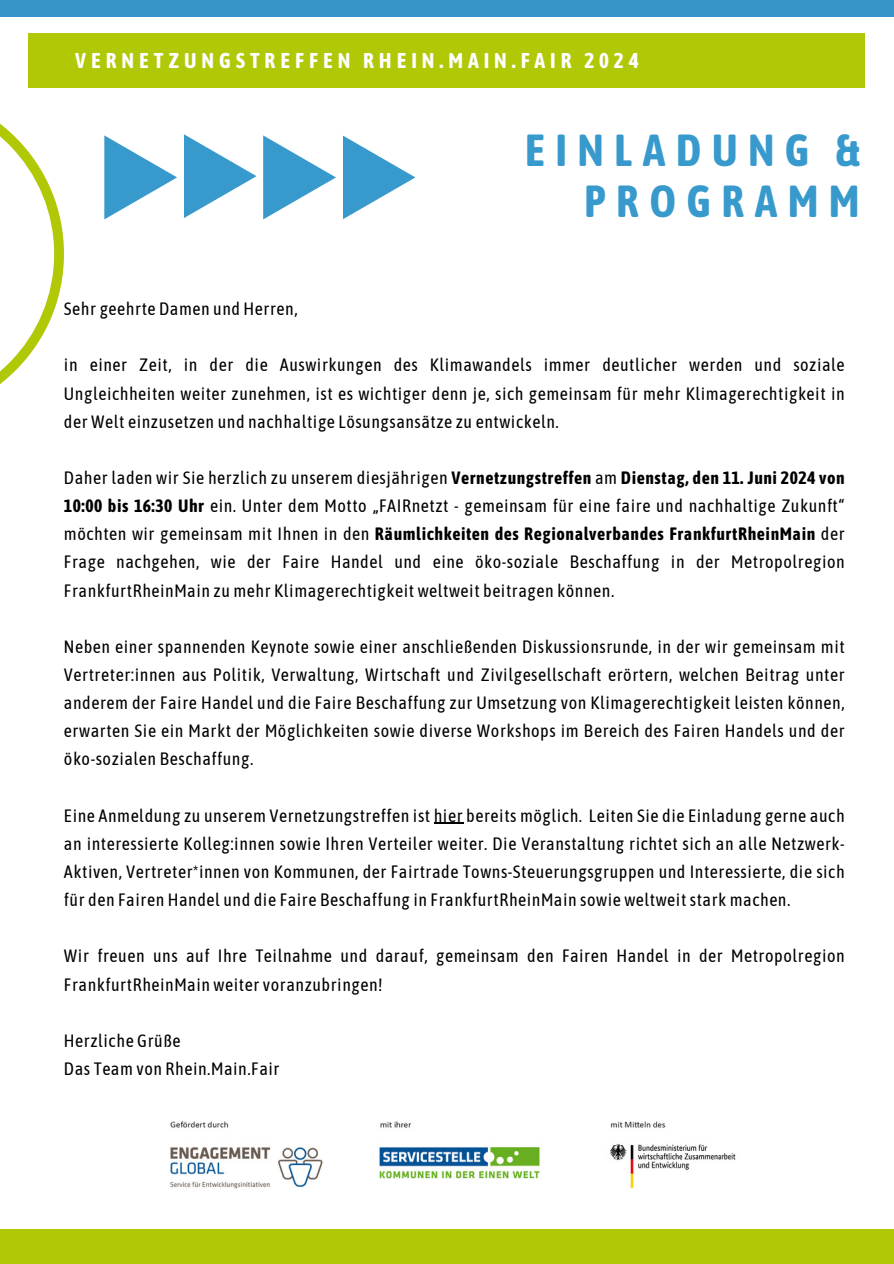
<style>
.page{position:relative;width:894px;height:1264px;background:#fff}
.page>*{position:absolute;margin:0;border:0;box-sizing:border-box;transform-origin:0 0}
.t1{font:700 44.7px/51.8px "Asap Condensed";letter-spacing:.23em;color:#3899cc;text-align:right}
.t2{font:700 21.3px "Asap Condensed";letter-spacing:.23em;color:#fff}
.t3{font:17.85px/28.2px "Asap Condensed";letter-spacing:.03em;color:#000;text-align:justify}
.s1{font-weight:700}
</style>
<div class="page">
<svg style="left:0;top:123px;width:64px;height:261px"></svg>
<svg style="left:104px;top:135px;width:73px;height:84px"></svg>
<svg style="left:184px;top:134px;width:72px;height:84px"></svg>
<svg style="left:263px;top:135px;width:73px;height:84px"></svg>
<svg style="left:343px;top:135px;width:72px;height:84px"></svg>
<img style="left:170px;top:1121px;width:566px;height:68px">
<div style="left:29px;top:33px;width:835px;height:54px;background:#b1c807"></div>
<hr style="left:433px;top:822px;width:30px;height:2px;background:#000">
<div style="left:0;top:0;width:893px;height:17px;background:#3795c7"></div>
<div style="left:0;top:1228px;width:893px;height:35px;background:#b1c807"></div>
<h1 class="t2" style="left:75px;top:48px;width:564px">VERNETZUNGSTREFFEN RHEIN.MAIN.FAIR 2024</h1>
<p class="t1" style="left:524px;top:123px;width:336px">EINLADUNG &amp;<br>PROGRAMM</p>
<p class="t3" style="left:64px;top:295px;width:235px">Sehr geehrte Damen und Herren,</p>
<p class="t3" style="left:64px;top:351px;width:782px">in einer Zeit, in der die Auswirkungen des Klimawandels immer deutlicher werden und soziale Ungleichheiten weiter zunehmen, ist es wichtiger denn je, sich gemeinsam für mehr Klimagerechtigkeit in der Welt einzusetzen und nachhaltige Lösungsansätze zu entwickeln.</p>
<p class="t3" style="left:64px;top:463px;width:782px">Daher laden wir Sie herzlich zu unserem diesjährigen <span class="s1">Vernetzungstreffen</span> am <span class="s1">Dienstag, den 11. Juni 2024 von 10:00 bis 16:30 Uhr</span> ein. Unter dem Motto „FAIRnetzt - gemeinsam für eine faire und nachhaltige Zukunft“ möchten wir gemeinsam mit Ihnen in den <span class="s1">Räumlichkeiten des Regionalverbandes FrankfurtRheinMain</span> der Frage nachgehen, wie der Faire Handel und eine öko-soziale Beschaffung in der Metropolregion FrankfurtRheinMain zu mehr Klimagerechtigkeit weltweit beitragen können.</p>
<p class="t3" style="left:64px;top:632px;width:782px">Neben einer spannenden Keynote sowie einer anschließenden Diskussionsrunde, in der wir gemeinsam mit Vertreter:innen aus Politik, Verwaltung, Wirtschaft und Zivilgesellschaft erörtern, welchen Beitrag unter anderem der Faire Handel und die Faire Beschaffung zur Umsetzung von Klimagerechtigkeit leisten können, erwarten Sie ein Markt der Möglichkeiten sowie diverse Workshops im Bereich des Fairen Handels und der öko-sozialen Beschaffung.</p>
<p class="t3" style="left:64px;top:801px;width:782px">Eine Anmeldung zu unserem Vernetzungstreffen ist hier bereits möglich. Leiten Sie die Einladung gerne auch an interessierte Kolleg:innen sowie Ihren Verteiler weiter. Die Veranstaltung richtet sich an alle Netzwerk-Aktiven, Vertreter*innen von Kommunen, der Fairtrade Towns-Steuerungsgruppen und Interessierte, die sich für den Fairen Handel und die Faire Beschaffung in FrankfurtRheinMain sowie weltweit stark machen.</p>
<p class="t3" style="left:64px;top:941px;width:782px">Wir freuen uns auf Ihre Teilnahme und darauf, gemeinsam den Fairen Handel in der Metropolregion<br>FrankfurtRheinMain weiter voranzubringen!</p>
<p class="t3" style="left:64px;top:1026px;width:118px">Herzliche Grüße</p>
<p class="t3" style="left:64px;top:1054px;width:217px">Das Team von Rhein.Main.Fair</p>
</div>
